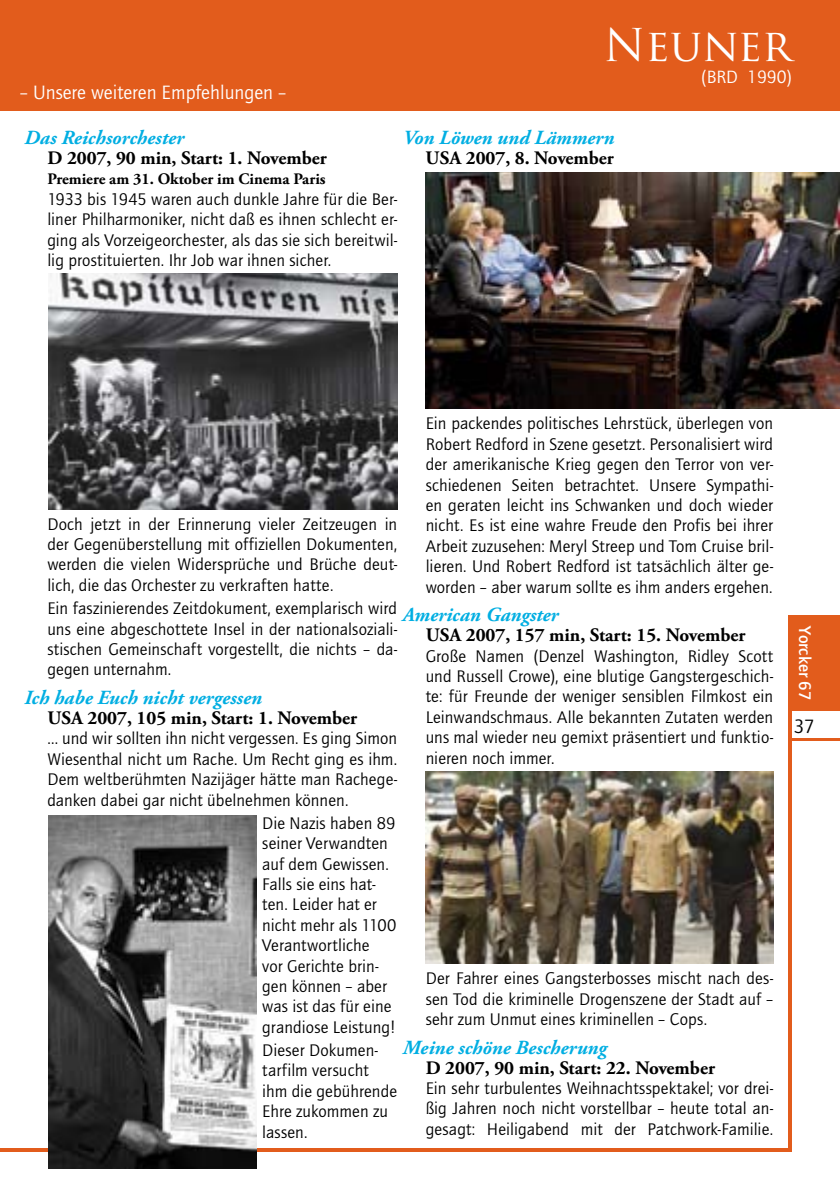
<style>
.page{position:relative;width:840px;height:1191px;background:#fff}
.page>*{position:absolute;margin:0;border:0;box-sizing:border-box;transform-origin:0 0}
.t1{font:44px "Trajan Pro";color:#fff}
.t2{font:italic 700 20px "Adobe Garamond Pro";color:#00aee2}
.t3{font:20px "Quay Itc T Book Y";color:#fff}
.t4{font:20px "Quay Itc T Book Y";color:#000}
.t5{font:700 19px "Adobe Garamond Pro";color:#000}
.t6{font:18.4px "Quay Itc T Book Y";color:#fff}
.t7{font:17.4px/20.4px "Quay Itc T Book Y";letter-spacing:.005em;color:#000;text-align:justify}
.t8{font:17.4px "Quay Itc T Bold Y";color:#fff}
.t9{font:700 16px "Adobe Garamond Pro";color:#000}
</style>
<div class="page">
<div style="left:791px;top:615px;width:48px;height:122px;background:#e25c1c"></div>
<hr style="left:791px;top:737px;width:48px;height:3px;background:#e25c1c">
<hr style="left:788px;top:615px;width:3px;height:532px;background:#e25c1c">
<div style="left:791px;top:711px;width:48px;height:26px;background:#fff"></div>
<div style="left:0;top:0;width:839px;height:111px;background:#e25c1c"></div>
<img style="left:48px;top:274px;width:349px;height:235px">
<img style="left:425px;top:173px;width:414px;height:236px">
<svg style="left:0;top:1147px;width:791px;height:4px;fill:#e25c1c"></svg>
<img style="left:425px;top:771px;width:347px;height:192px">
<img style="left:48px;top:815px;width:208px;height:353px">
<p class="t3" style="left:20px;top:81px;width:268px">– Unsere weiteren Empfehlungen –</p>
<h1 class="t1" style="left:603px;top:17px;width:189px">Neuner</h1>
<p class="t6" style="left:701px;top:66px;width:92px">(BRD 1990)</p>
<p class="t2" style="left:25px;top:126px;width:161px">Das Reichsorchester</p>
<p class="t5" style="left:47px;top:147px;width:281px">D 2007, 90 min, Start: 1. November</p>
<p class="t9" style="left:47px;top:170px;width:279px">Premiere am 31. Oktober im Cinema Paris</p>
<p class="t7" style="left:47px;top:188px;width:351px">1933 bis 1945 waren auch dunkle Jahre für die Ber&shy;liner Philharmoniker, nicht daß es ihnen schlecht er&shy;ging als Vorzeigeorchester, als das sie sich bereitwil&shy;lig prostituierten. Ihr Job war ihnen sicher.</p>
<p class="t2" style="left:403px;top:126px;width:213px">Von Löwen und Lämmern</p>
<p class="t5" style="left:425px;top:147px;width:190px">USA 2007, 8. November</p>
<p class="t7" style="left:425px;top:413px;width:349px">Ein packendes politisches Lehrstück, überlegen von Robert Redford in Szene gesetzt. Personalisiert wird der amerikanische Krieg gegen den Terror von ver&shy;schiedenen Seiten betrachtet. Unsere Sympathi&shy;en geraten leicht ins Schwanken und doch wieder nicht. Es ist eine wahre Freude den Profis bei ihrer Arbeit zuzusehen: Meryl Streep und Tom Cruise bril&shy;lieren. Und Robert Redford ist tatsächlich älter ge&shy;worden – aber warum sollte es ihm anders ergehen.</p>
<p class="t2" style="left:403px;top:603px;width:157px">American Gangster</p>
<p class="t5" style="left:425px;top:624px;width:321px">USA 2007, 157 min, Start: 15. November</p>
<p class="t7" style="left:425px;top:645px;width:349px">Große Namen (Denzel Washington, Ridley Scott und Russell Crowe), eine blutige Gangstergeschich&shy;te: für Freunde der weniger sensiblen Filmkost ein Leinwandschmaus. Alle bekannten Zutaten werden uns mal wieder neu gemixt präsentiert und funktio&shy;nieren noch immer.</p>
<p class="t7" style="left:47px;top:513px;width:351px">Doch jetzt in der Erinnerung vieler Zeitzeugen in der Gegenüberstellung mit offiziellen Dokumenten, werden die vielen Widersprüche und Brüche deut&shy;lich, die das Orchester zu verkraften hatte.</p>
<p class="t7" style="left:47px;top:598px;width:351px">Ein faszinierendes Zeitdokument, exemplarisch wird uns eine abgeschottete Insel in der nationalsoziali&shy;stischen Gemeinschaft vorgestellt, die nichts – da&shy;gegen unternahm.</p>
<p class="t2" style="left:25px;top:686px;width:239px">Ich habe Euch nicht vergessen</p>
<p class="t5" style="left:47px;top:707px;width:311px">USA 2007, 105 min, Start: 1. November</p>
<p class="t7" style="left:47px;top:728px;width:351px">... und wir sollten ihn nicht vergessen. Es ging Simon Wiesenthal nicht um Rache. Um Recht ging es ihm.<br>Dem weltberühmten Nazijäger hätte man Rachege&shy;danken dabei gar nicht übelnehmen können.</p>
<p class="t7" style="left:262px;top:812px;width:136px;text-align:left">Die Nazis haben 89 seiner Verwandten auf dem Gewissen.<br>Falls sie eins hat&shy;ten. Leider hat er nicht mehr als 1100<br>Verantwortliche<br>vor Gerichte brin&shy;gen können – aber was ist das für eine grandiose Leistung!</p>
<p class="t7" style="left:262px;top:1039px;width:136px;text-align:left">Dieser Dokumen&shy;tarfilm versucht ihm die gebührende<br>Ehre zukommen zu lassen.</p>
<p class="t7" style="left:425px;top:968px;width:349px">Der Fahrer eines Gangsterbosses mischt nach des&shy;sen Tod die kriminelle Drogenszene der Stadt auf – sehr zum Unmut eines kriminellen – Cops.</p>
<p class="t2" style="left:403px;top:1035px;width:205px">Meine schöne Bescherung</p>
<p class="t5" style="left:425px;top:1056px;width:291px">D 2007, 90 min, Start: 22. November</p>
<p class="t7" style="left:425px;top:1077px;width:349px">Ein sehr turbulentes Weihnachtsspektakel; vor drei&shy;ßig Jahren noch nicht vorstellbar – heute total an&shy;gesagt: Heiligabend mit der Patchwork-Familie.</p>
<p class="t8" style="left:814px;top:626px;width:76px;rotate:90deg">Yorcker 67</p>
<p class="t4" style="left:793px;top:715px;width:23px">37</p>
</div>
